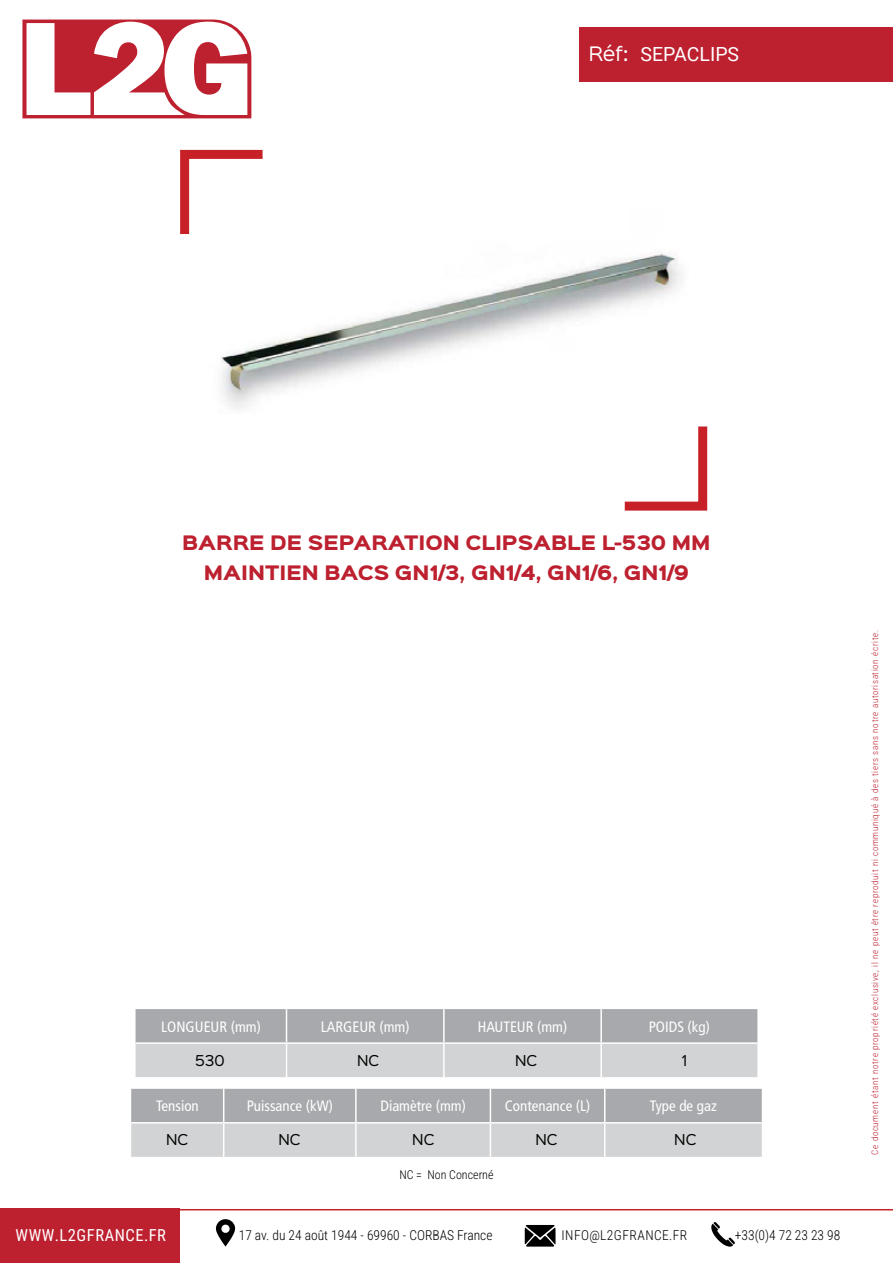
<style>
.page{position:relative;width:893px;height:1263px;background:#fff}
.page>*{position:absolute;margin:0;border:0;box-sizing:border-box;transform-origin:0 0}
.t1{font:19.5px "Roboto";color:#fff}
.t2{font:900 18px "Sinkin Sans 800";color:#bd202f}
.t3{font:18px "Sinkin Sans 400";color:#fff}
.t4{font:16.5px "Roboto Condensed";letter-spacing:.035em;color:#fff}
.t5{font:condensed 15px "Frutiger LT Std";color:#fff}
.t6{font:300 13.5px "Roboto Condensed";color:#000}
.t7{font:13.5px "Sinkin Sans 400";color:#000}
.t8{font:300 13.5px "Roboto Condensed";letter-spacing:.035em;color:#000}
.t9{font:300 12px "Roboto Condensed";color:#000}
.t10{font:300 9px "Roboto Condensed";letter-spacing:.075em;color:#bd2030}
</style>
<div class="page">
<div style="left:579px;top:27px;width:314px;height:54px;background:#bd202f"></div>
<svg style="left:624px;top:426px;width:84px;height:85px"></svg>
<svg style="left:180px;top:149px;width:83px;height:85px"></svg>
<svg style="left:136px;top:1009px;width:621px;height:68px;background:#bcbec0"></svg>
<hr style="left:286px;top:1009px;width:1px;height:33px;background:#fff">
<hr style="left:443px;top:1009px;width:2px;height:33px;background:#fff">
<hr style="left:600px;top:1009px;width:2px;height:33px;background:#fff">
<hr style="left:136px;top:1042px;width:151px;height:2px;background:#fff">
<hr style="left:287px;top:1042px;width:157px;height:2px;background:#fff">
<hr style="left:286px;top:1044px;width:1px;height:33px;background:#fff">
<hr style="left:444px;top:1042px;width:157px;height:2px;background:#fff">
<hr style="left:443px;top:1044px;width:2px;height:33px;background:#fff">
<hr style="left:601px;top:1042px;width:156px;height:2px;background:#fff">
<hr style="left:600px;top:1044px;width:2px;height:33px;background:#fff">
<svg style="left:131px;top:1089px;width:631px;height:68px;background:#bcbec0"></svg>
<hr style="left:223px;top:1089px;width:1px;height:33px;background:#fff">
<hr style="left:355px;top:1089px;width:2px;height:33px;background:#fff">
<hr style="left:490px;top:1089px;width:1px;height:33px;background:#fff">
<hr style="left:604px;top:1089px;width:1px;height:33px;background:#fff">
<hr style="left:131px;top:1122px;width:93px;height:1px;background:#fff">
<hr style="left:224px;top:1122px;width:132px;height:1px;background:#fff">
<hr style="left:223px;top:1123px;width:1px;height:34px;background:#fff">
<hr style="left:356px;top:1122px;width:134px;height:1px;background:#fff">
<hr style="left:355px;top:1123px;width:2px;height:34px;background:#fff">
<hr style="left:490px;top:1122px;width:115px;height:1px;background:#fff">
<hr style="left:490px;top:1123px;width:1px;height:34px;background:#fff">
<hr style="left:605px;top:1122px;width:157px;height:1px;background:#fff">
<hr style="left:604px;top:1123px;width:1px;height:34px;background:#fff">
<div style="left:0;top:1209px;width:180px;height:54px;background:#bd202f"></div>
<hr style="left:180px;top:1209px;width:713px;height:1px;background:#c72127">
<svg style="left:216px;top:1219px;width:19px;height:27px"></svg>
<svg style="left:525px;top:1225px;width:30px;height:21px"></svg>
<svg style="left:711px;top:1222px;width:24px;height:24px"></svg>
<img style="left:197px;top:207px;width:492px;height:246px">
<svg style="left:22px;top:20px;width:229px;height:98px"></svg>
<h2 class="t3" style="left:589px;top:39px;width:41px">Réf:</h2>
<h1 class="t1" style="left:640px;top:40px;width:100px">SEPACLIPS</h1>
<h2 class="t2" style="left:182px;top:533px;width:530px">BARRE DE SEPARATION CLIPSABLE L-530 MM</h2>
<h2 class="t2" style="left:204px;top:563px;width:487px">MAINTIEN BACS GN1/3, GN1/4, GN1/6, GN1/9</h2>
<h3 class="t5" style="left:161px;top:1018px;width:101px">LONGUEUR (mm)</h3>
<h3 class="t5" style="left:321px;top:1018px;width:90px">LARGEUR (mm)</h3>
<h3 class="t5" style="left:478px;top:1018px;width:91px">HAUTEUR (mm)</h3>
<h3 class="t5" style="left:649px;top:1018px;width:63px">POIDS (kg)</h3>
<h3 class="t7" style="left:195px;top:1049px;width:31px">530</h3>
<h3 class="t7" style="left:357px;top:1049px;width:24px">NC</h3>
<h3 class="t7" style="left:515px;top:1049px;width:24px">NC</h3>
<h3 class="t7" style="left:682px;top:1049px;width:7px">1</h3>
<h3 class="t5" style="left:156px;top:1097px;width:44px">Tension</h3>
<h3 class="t5" style="left:247px;top:1097px;width:88px">Puissance (kW)</h3>
<h3 class="t5" style="left:380px;top:1097px;width:87px">Diamètre (mm)</h3>
<h3 class="t5" style="left:505px;top:1097px;width:87px">Contenance (L)</h3>
<h3 class="t5" style="left:650px;top:1097px;width:69px">Type de gaz</h3>
<h3 class="t7" style="left:166px;top:1128px;width:24px">NC</h3>
<h3 class="t7" style="left:279px;top:1128px;width:24px">NC</h3>
<h3 class="t7" style="left:412px;top:1128px;width:24px">NC</h3>
<h3 class="t7" style="left:535px;top:1128px;width:24px">NC</h3>
<h3 class="t7" style="left:674px;top:1128px;width:24px">NC</h3>
<h3 class="t9" style="left:399px;top:1166px;width:96px">NC = Non Concerné</h3>
<h3 class="t4" style="left:16px;top:1224px;width:152px">WWW.L2GFRANCE.FR</h3>
<h3 class="t6" style="left:239px;top:1226px;width:255px">17 av. du 24 août 1944 - 69960 - CORBAS France</h3>
<h3 class="t8" style="left:561px;top:1226px;width:127px">INFO@L2GFRANCE.FR</h3>
<h3 class="t6" style="left:735px;top:1226px;width:107px">+33(0)4 72 23 23 98</h3>
<p class="t10" style="left:868px;top:1155px;width:526px;rotate:-90deg">Ce document étant notre propriété exclusive, il ne peut être reproduit ni communiqué à des tiers sans notre autorisation écrite.</p>
</div>
